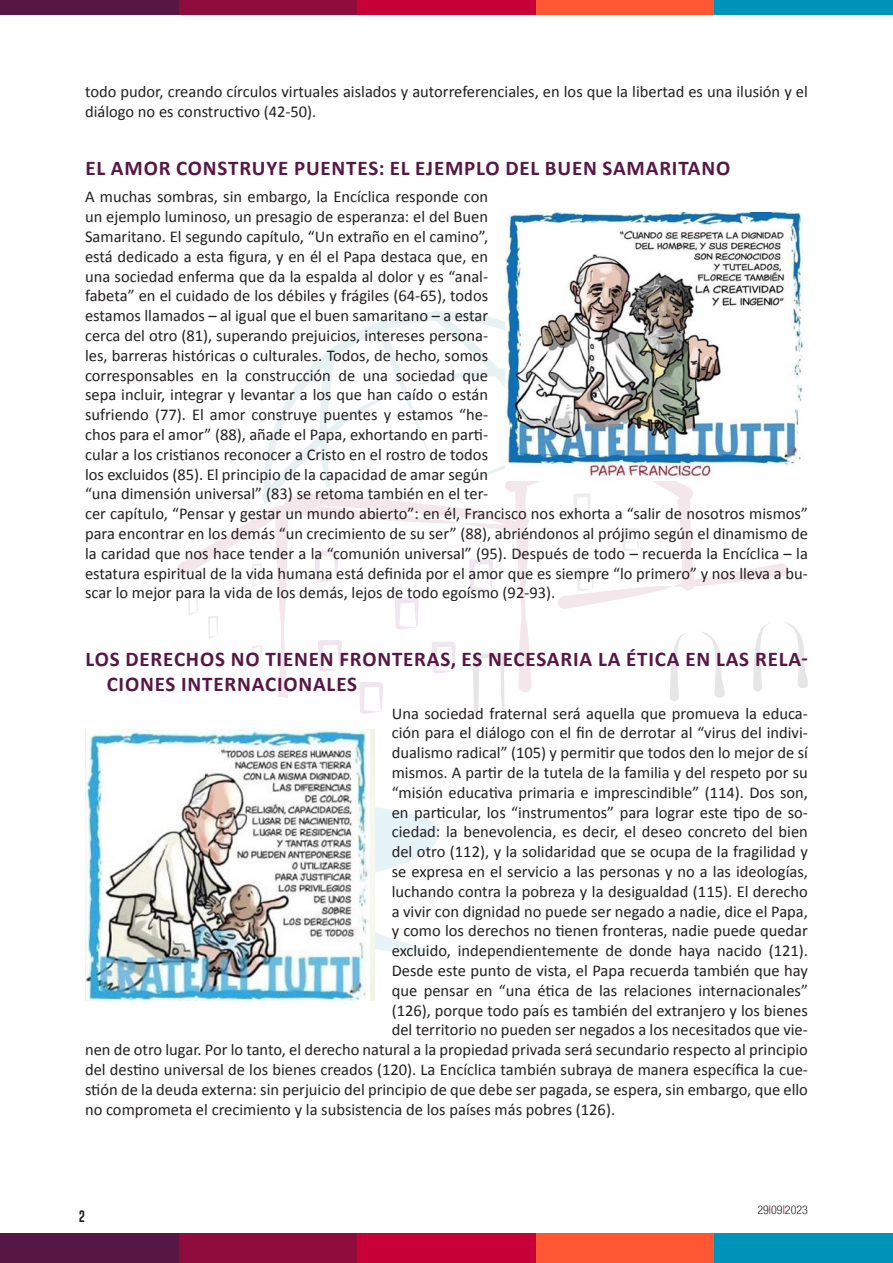
<style>
.page{position:relative;width:893px;height:1263px;background:#fff}
.page>*{position:absolute;margin:0;border:0;box-sizing:border-box;transform-origin:0 0}
.SOTTOTITOLO{font:700 21px/25.2px "Calibri";letter-spacing:.04em;color:#571745}
.Normal__Web{font:16.5px/19.8px "Calibri";color:#231f20}
.t1{font:300 condensed 12px "Helvetica Neue";color:#231f20}
.t2{font:12px "Gobold";color:#231f20}
.s1{color:#c70038}
</style>
<div class="page">
<svg style="left:474px;top:698px;width:30px;height:14px"></svg>
<svg style="left:670px;top:623px;width:138px;height:78px"></svg>
<svg style="left:360px;top:698px;width:23px;height:16px"></svg>
<svg style="left:177px;top:481px;width:612px;height:217px"></svg>
<svg style="left:261px;top:310px;width:355px;height:195px"></svg>
<svg style="left:249px;top:728px;width:190px;height:225px"></svg>
<div style="left:179px;top:1234px;width:178px;height:29px;background:#8f0d3d"></div>
<div style="left:179px;top:0;width:178px;height:15px;background:#8f0d3d"></div>
<div style="left:357px;top:1234px;width:179px;height:29px;background:#c70038"></div>
<div style="left:357px;top:0;width:179px;height:15px;background:#c70038"></div>
<div style="left:536px;top:1234px;width:178px;height:29px;background:#ff5733"></div>
<div style="left:536px;top:0;width:178px;height:15px;background:#ff5733"></div>
<div style="left:714px;top:1234px;width:179px;height:29px;background:#0094ba"></div>
<div style="left:714px;top:0;width:179px;height:15px;background:#0094ba"></div>
<div style="left:0;top:1234px;width:179px;height:29px;background:#571745"></div>
<div style="left:0;top:0;width:179px;height:15px;background:#571745"></div>
<img style="left:505px;top:213px;width:299px;height:268px">
<img style="left:85px;top:729px;width:290px;height:271px">
<p class="Normal__Web" style="left:85px;top:82px;width:724px">todo pudor, creando círculos virtuales aislados y autorreferenciales, en los que la libertad es una ilusión y el diálogo no es constructivo (42-50).</p>
<p class="SOTTOTITOLO" style="left:85px;top:155px;width:646px">EL AMOR CONSTRUYE PUENTES: EL EJEMPLO DEL BUEN SAMARITANO</p>
<p class="Normal__Web" style="left:85px;top:187px;width:724px">A muchas sombras, sin embargo, la Encíclica responde con<br>un ejemplo luminoso, un presagio de esperanza: el del Buen<br>Samaritano. El segundo capítulo, “Un extraño en el camino”,<br>está dedicado a esta figura, y en él el Papa destaca que, en<br>una sociedad enferma que da la espalda al dolor y es “anal-<br>fabeta” en el cuidado de los débiles y frágiles (64-65), todos<br>estamos llamados – al igual que el buen samaritano – a estar<br>cerca del otro (81), superando prejuicios, intereses persona-<br>les, barreras históricas o culturales. Todos, de hecho, somos<br>corresponsables en la construcción de una sociedad que<br>sepa incluir, integrar y levantar a los que han caído o están<br>sufriendo (77). El amor construye puentes y estamos “he-<br>chos para el amor” (88), añade el Papa, exhortando en parti-<br>cular a los cristianos reconocer a Cristo en el rostro de todos<br>los excluidos (85). El principio de la capacidad de amar según<br>“una dimensión universal” (83) se retoma también en el ter-<br>cer capítulo, “Pensar y gestar un mundo abierto”: en él, Francisco nos exhorta a “salir de nosotros mismos” para encontrar en los demás “un crecimiento de su ser” (88), abriéndonos al prójimo según el dinamismo de la caridad que nos hace tender a la “comunión universal” (95). Después de todo – recuerda la Encíclica – la estatura espiritual de la vida humana está definida por el amor que es siempre “lo primero” y nos lleva a bu&shy;scar lo mejor para la vida de los demás, lejos de todo egoísmo (92-93).</p>
<p class="SOTTOTITOLO" style="left:107px;top:646px;width:703px;text-indent:-21px">LOS DERECHOS NO TIENEN FRONTERAS, ES NECESARIA LA ÉTICA EN LAS RELA-<br>CIONES INTERNACIONALES</p>
<p class="Normal__Web" style="left:392px;top:703px;width:418px">Una sociedad fraternal será aquella que promueva la educa-</p>
<p class="Normal__Web" style="left:392px;top:722px;width:418px">ción para el diálogo con el fin de derrotar al “virus del indivi-</p>
<p class="Normal__Web" style="left:392px;top:742px;width:418px">dualismo radical” (105) y permitir que todos den lo mejor de sí</p>
<p class="Normal__Web" style="left:392px;top:762px;width:418px">mismos. A partir de la tutela de la familia y del respeto por su</p>
<p class="Normal__Web" style="left:392px;top:782px;width:418px">“misión educativa primaria e imprescindible” (114). Dos son,</p>
<p class="Normal__Web" style="left:392px;top:802px;width:418px">en particular, los “instrumentos” para lograr este tipo de so-</p>
<p class="Normal__Web" style="left:392px;top:821px;width:418px">ciedad: la benevolencia, es decir, el deseo concreto del bien</p>
<p class="Normal__Web" style="left:392px;top:841px;width:418px">del otro (112), y la solidaridad que se ocupa de la fragilidad y</p>
<p class="Normal__Web" style="left:392px;top:861px;width:418px">se expresa en el servicio a las personas y no a las ideologías,</p>
<p class="Normal__Web" style="left:392px;top:881px;width:418px">luchando contra la pobreza y la desigualdad (115). El derecho</p>
<p class="Normal__Web" style="left:392px;top:901px;width:418px">a vivir con dignidad no puede ser negado a nadie, dice el Papa,</p>
<p class="Normal__Web" style="left:392px;top:920px;width:418px">y como los derechos no tienen fronteras, nadie puede quedar</p>
<p class="Normal__Web" style="left:392px;top:940px;width:418px">excluido, independientemente de donde haya nacido (121).</p>
<p class="Normal__Web" style="left:392px;top:960px;width:418px">Desde este punto de vista, el Papa recuerda también que hay</p>
<p class="Normal__Web" style="left:392px;top:980px;width:418px">que pensar en “una ética de las relaciones internacionales”</p>
<p class="Normal__Web" style="left:392px;top:1000px;width:418px">(126), porque todo país es también del extranjero y los bienes</p>
<p class="Normal__Web" style="left:392px;top:1019px;width:418px">del territorio no pueden ser negados a los necesitados que vie-</p>
<p class="Normal__Web" style="left:85px;top:1039px;width:724px">nen de otro lugar. Por lo tanto, el derecho natural a la propiedad privada será secundario respecto al principio</p>
<p class="Normal__Web" style="left:85px;top:1059px;width:724px">del destino universal de los bienes creados (120). La Encíclica también subraya de manera específica la cue-</p>
<p class="Normal__Web" style="left:85px;top:1079px;width:724px">stión de la deuda externa: sin perjuicio del principio de que debe ser pagada, se espera, sin embargo, que ello</p>
<p class="Normal__Web" style="left:85px;top:1099px;width:532px">no comprometa el crecimiento y la subsistencia de los países más pobres (126).</p>
<p class="t2" style="left:79px;top:1209px;width:8px">2</p>
<p class="t1" style="left:757px;top:1202px;width:52px">29<span class="s1">I</span>09<span class="s1">I</span>2023</p>
</div>
